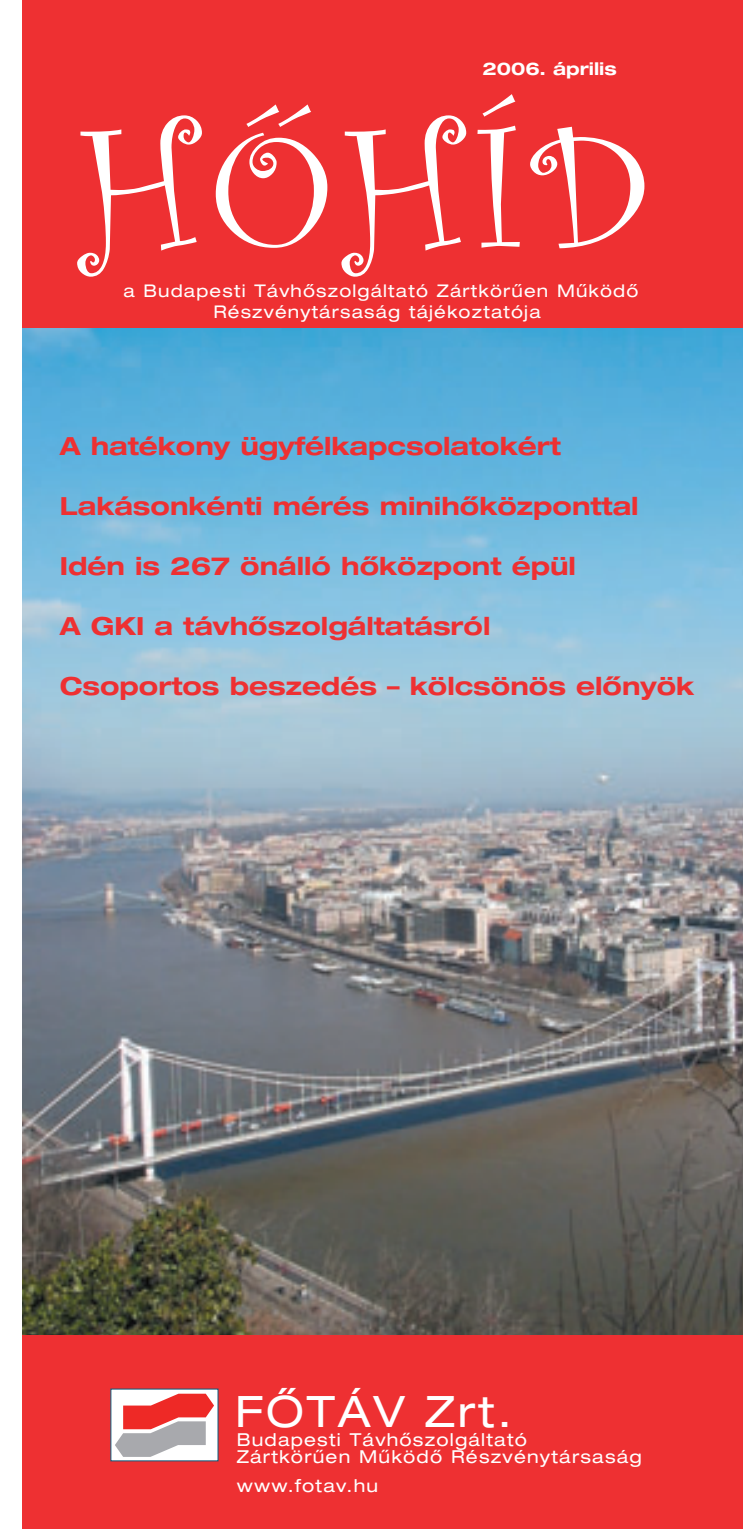
<style>
.page{position:relative;width:743px;height:1530px;background:#fff}
.page>*{position:absolute;margin:0;border:0;box-sizing:border-box;transform-origin:0 0}
.t1{font:43.5px "Helvetica Ext H";letter-spacing:.065em;color:#fff}
.t2{font:25px "Helvetica Ext H Bold";color:#ee3032}
.t3{font:17.75px/16.5px "Helvetica Ext H";letter-spacing:.065em;color:#fff}
.t4{font:17.5px/21px "Helvetica Ext H";letter-spacing:.065em;color:#fff;text-align:center}
.t5{font:17.5px "Helvetica Ext H Bold";color:#fff}
</style>
<div class="page">
<div style="left:22px;top:0;width:720px;height:1529px;background:#ee3032"></div>
<img style="left:22px;top:328px;width:720px;height:1007px">
<svg style="left:530px;top:127px;width:114px;height:121px"></svg>
<svg style="left:482px;top:94px;width:33px;height:23px"></svg>
<svg style="left:246px;top:104px;width:65px;height:23px"></svg>
<svg style="left:477px;top:126px;width:42px;height:122px"></svg>
<svg style="left:341px;top:115px;width:125px;height:162px"></svg>
<svg style="left:216px;top:133px;width:111px;height:115px"></svg>
<svg style="left:77px;top:115px;width:125px;height:162px"></svg>
<div style="left:110px;top:1389px;width:108px;height:72px;background:#fff"></div>
<svg style="left:115px;top:1394px;width:99px;height:63px"></svg>
<p class="t5" style="left:482px;top:62px;width:136px">2006. április</p>
<p class="t4" style="left:123px;top:282px;width:516px">a Budapesti Távhôszolgáltató Zártkörûen Mûködô<br>Részvénytársaság tájékoztatója</p>
<p class="t2" style="left:60px;top:437px;width:502px">A hatékony ügyfélkapcsolatokért</p>
<p class="t2" style="left:60px;top:497px;width:580px">Lakásonkénti mérés minihôközponttal</p>
<p class="t2" style="left:60px;top:557px;width:517px">Idén is 267 önálló hôközpont épül</p>
<p class="t2" style="left:60px;top:617px;width:432px">A GKI a távhôszolgáltatásról</p>
<p class="t2" style="left:60px;top:677px;width:636px">Csoportos beszedés – kölcsönös elônyök</p>
<h1 class="t1" style="left:235px;top:1395px;width:278px">FÔTÁV Zrt.</h1>
<p class="t3" style="left:237px;top:1433px;width:406px">Budapesti Távhôszolgáltató<br>Zártkörûen Mûködô Részvénytársaság</p>
<p class="t3" style="left:237px;top:1479px;width:143px">www.fotav.hu</p>
</div>
